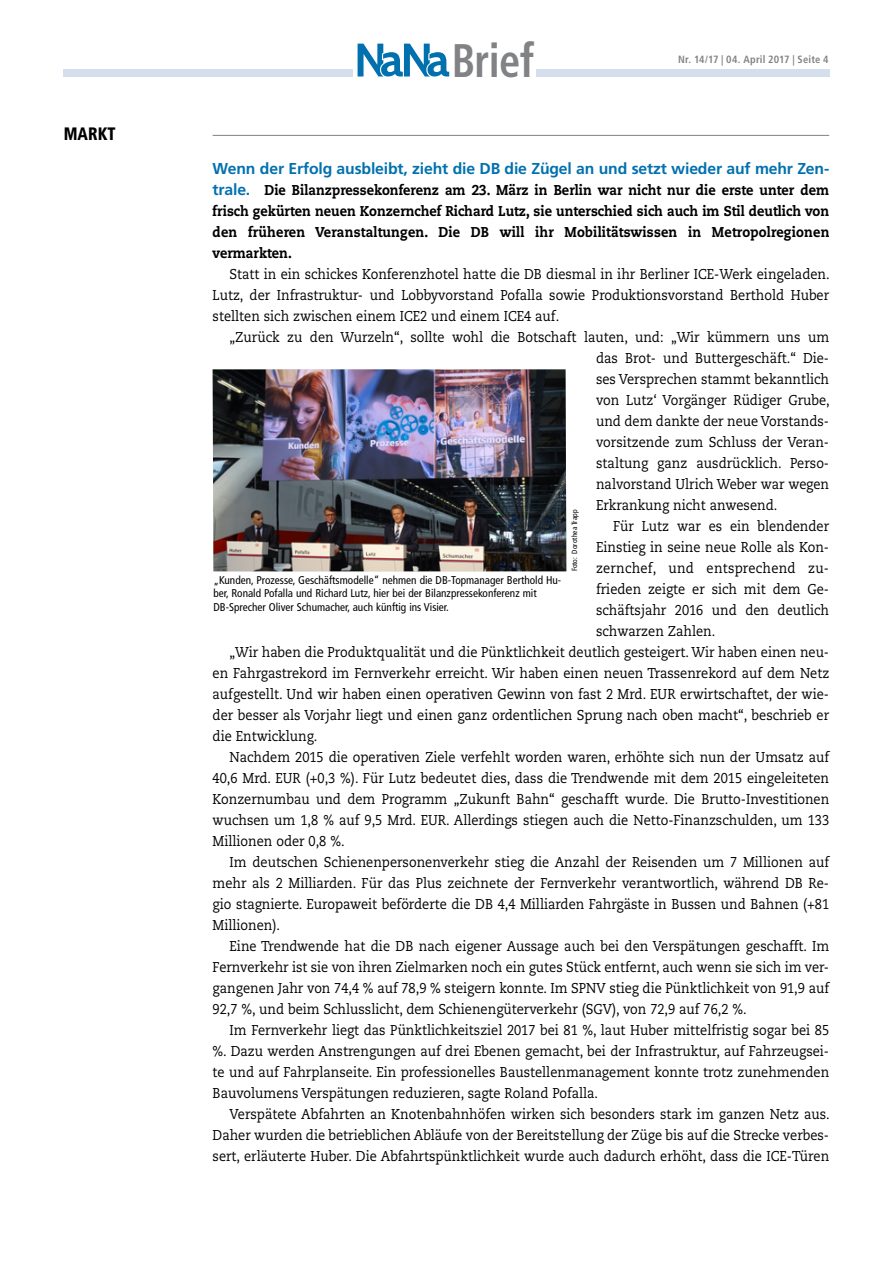
<style>
.page{position:relative;width:893px;height:1263px;background:#fff}
.page>*{position:absolute;margin:0;border:0;box-sizing:border-box;transform-origin:0 0}
.t1{font:700 condensed 47.1px "Frutiger LT Std";letter-spacing:-.015em;color:#808285;scale:.9 1}
.t2{font:900 condensed 18px "Frutiger LT Std";color:#000;scale:.9 1}
.t3{font:700 15.75px "Frutiger LT Std";letter-spacing:-.01em;color:#0071ae}
.t4{font:14.25px/21px "Caecilia LT Std";color:#000;text-align:justify;scale:.9 1}
.t5{font:800 14.25px/21px "Caecilia LT Std";letter-spacing:.015em;color:#000;text-align:justify;scale:.9 1}
.t6{font:14.25px "Caecilia LT Std";letter-spacing:.02em;color:#000;scale:.9 1}
.t7{font:condensed 11.25px/13.5px "Frutiger LT Std";color:#000}
.t8{font:700 condensed 10.5px "Frutiger LT Std";letter-spacing:.015em;color:#808285}
.t9{font:condensed 7.5px "Frutiger LT Std";letter-spacing:.005em;color:#000}
.s1{font-family:"Frutiger LT Std";font-weight:700;font-size:15.75px;color:#0071ae}
</style>
<div class="page">
<div style="left:64px;top:69px;width:289px;height:8px;background:#d4deed"></div>
<div style="left:536px;top:69px;width:293px;height:8px;background:#d4deed"></div>
<svg style="left:358px;top:44px;width:91px;height:33px"></svg>
<hr style="left:213px;top:135px;width:616px;height:1px;background:#808285">
<img style="left:213px;top:369px;width:353px;height:202px">
<p class="t2" style="left:64px;top:123px;width:59px">MARKT</p>
<h1 class="t1" style="left:452px;top:32px;width:93px">Brief</h1>
<p class="t8" style="left:678px;top:53px;width:152px">Nr. 14/17 | 04. April 2017 | Seite 4</p>
<p class="t3" style="left:213px;top:159px;width:618px">Wenn der Erfolg ausbleibt, zieht die DB die Zügel an und setzt wieder auf mehr Zen-</p>
<p class="t5" style="left:213px;top:179px;width:687px"><span class="s1">trale.</span> Die Bilanzpressekonferenz am 23. März in Berlin war nicht nur die erste unter dem frisch gekürten neuen Konzernchef Richard Lutz, sie unterschied sich auch im Stil deutlich von den früheren Veranstaltungen. Die DB will ihr Mobilitätswissen in Metropolregionen vermarkten.</p>
<p class="t4" style="left:213px;top:264px;width:687px;text-indent:17px">Statt in ein schickes Konferenzhotel hatte die DB diesmal in ihr Berliner ICE-Werk eingeladen.<br>Lutz, der Infrastruktur- und Lobbyvorstand Pofalla sowie Produktionsvorstand Berthold Huber stellten sich zwischen einem ICE2 und einem ICE4 auf.</p>
<p class="t4" style="left:596px;top:327px;width:261px;text-indent:-366px">„Zurück zu den Wurzeln“, sollte wohl die Botschaft lauten, und: „Wir kümmern uns um das Brot- und Buttergeschäft.“ Die&shy;ses Versprechen stammt bekanntlich von Lutz‘ Vorgänger Rüdiger Grube, und dem dankte der neue Vorstands&shy;vorsitzende zum Schluss der Veran&shy;staltung ganz ausdrücklich. Perso&shy;nalvorstand Ulrich Weber war wegen Erkrankung nicht anwesend.</p>
<p class="t4" style="left:613px;top:516px;width:242px">Für Lutz war es ein blendender</p>
<p class="t4" style="left:596px;top:537px;width:260px">Einstieg in seine neue Rolle als Kon-</p>
<p class="t6" style="left:596px;top:560px;width:260px">zernchef, und entsprechend zu-</p>
<p class="t4" style="left:596px;top:579px;width:260px">frieden zeigte er sich mit dem Ge-</p>
<p class="t4" style="left:596px;top:600px;width:260px">schäftsjahr 2016 und den deutlich</p>
<p class="t4" style="left:596px;top:621px;width:134px">schwarzen Zahlen.</p>
<p class="t4" style="left:230px;top:642px;width:668px">„Wir haben die Produktqualität und die Pünktlichkeit deutlich gesteigert. Wir haben einen neu-</p>
<p class="t4" style="left:213px;top:663px;width:687px">en Fahrgastrekord im Fernverkehr erreicht. Wir haben einen neuen Trassenrekord auf dem Netz</p>
<p class="t4" style="left:213px;top:684px;width:687px">aufgestellt. Und wir haben einen operativen Gewinn von fast 2 Mrd. EUR erwirtschaftet, der wie-</p>
<p class="t4" style="left:213px;top:705px;width:687px">der besser als Vorjahr liegt und einen ganz ordentlichen Sprung nach oben macht“, beschrieb er</p>
<p class="t4" style="left:213px;top:726px;width:118px">die Entwicklung.</p>
<p class="t4" style="left:230px;top:747px;width:668px">Nachdem 2015 die operativen Ziele verfehlt worden waren, erhöhte sich nun der Umsatz auf</p>
<p class="t4" style="left:213px;top:768px;width:687px">40,6 Mrd. EUR (+0,3 %). Für Lutz bedeutet dies, dass die Trendwende mit dem 2015 eingeleiteten</p>
<p class="t4" style="left:213px;top:789px;width:687px">Konzernumbau und dem Programm „Zukunft Bahn“ geschafft wurde. Die Brutto-Investitionen</p>
<p class="t4" style="left:213px;top:810px;width:687px">wuchsen um 1,8 % auf 9,5 Mrd. EUR. Allerdings stiegen auch die Netto-Finanzschulden, um 133</p>
<p class="t4" style="left:213px;top:831px;width:148px">Millionen oder 0,8 %.</p>
<p class="t4" style="left:230px;top:852px;width:668px">Im deutschen Schienenpersonenverkehr stieg die Anzahl der Reisenden um 7 Millionen auf</p>
<p class="t4" style="left:213px;top:873px;width:687px">mehr als 2 Milliarden. Für das Plus zeichnete der Fernverkehr verantwortlich, während DB Re-</p>
<p class="t4" style="left:213px;top:894px;width:686px">gio stagnierte. Europaweit beförderte die DB 4,4 Milliarden Fahrgäste in Bussen und Bahnen (+81</p>
<p class="t4" style="left:213px;top:915px;width:76px">Millionen).</p>
<p class="t4" style="left:230px;top:936px;width:668px">Eine Trendwende hat die DB nach eigener Aussage auch bei den Verspätungen geschafft. Im</p>
<p class="t4" style="left:213px;top:957px;width:687px">Fernverkehr ist sie von ihren Zielmarken noch ein gutes Stück entfernt, auch wenn sie sich im ver-</p>
<p class="t4" style="left:213px;top:978px;width:686px">gangenen Jahr von 74,4 % auf 78,9 % steigern konnte. Im SPNV stieg die Pünktlichkeit von 91,9 auf</p>
<p class="t4" style="left:213px;top:999px;width:595px">92,7 %, und beim Schlusslicht, dem Schienengüterverkehr (SGV), von 72,9 auf 76,2 %.</p>
<p class="t4" style="left:230px;top:1020px;width:668px">Im Fernverkehr liegt das Pünktlichkeitsziel 2017 bei 81 %, laut Huber mittelfristig sogar bei 85</p>
<p class="t4" style="left:213px;top:1041px;width:687px">%. Dazu werden Anstrengungen auf drei Ebenen gemacht, bei der Infrastruktur, auf Fahrzeugsei-</p>
<p class="t4" style="left:213px;top:1062px;width:687px">te und auf Fahrplanseite. Ein professionelles Baustellenmanagement konnte trotz zunehmenden</p>
<p class="t4" style="left:213px;top:1083px;width:430px">Bauvolumens Verspätungen reduzieren, sagte Roland Pofalla.</p>
<p class="t4" style="left:230px;top:1104px;width:668px">Verspätete Abfahrten an Knotenbahnhöfen wirken sich besonders stark im ganzen Netz aus.</p>
<p class="t4" style="left:213px;top:1125px;width:687px">Daher wurden die betrieblichen Abläufe von der Bereitstellung der Züge bis auf die Strecke verbes-</p>
<p class="t4" style="left:213px;top:1146px;width:687px">sert, erläuterte Huber. Die Abfahrtspünktlichkeit wurde auch dadurch erhöht, dass die ICE-Türen</p>
<p class="t9" style="left:570px;top:571px;width:63px;rotate:-90deg">Foto: Dorothea Trapp</p>
<p class="t7" style="left:213px;top:573px;width:349px">„Kunden, Prozesse, Geschäftsmodelle“ nehmen die DB-Topmanager Berthold Hu&shy;ber, Ronald Pofalla und Richard Lutz, hier bei der Bilanzpressekonferenz mit<br>DB-Sprecher Oliver Schumacher, auch künftig ins Visier.</p>
</div>
